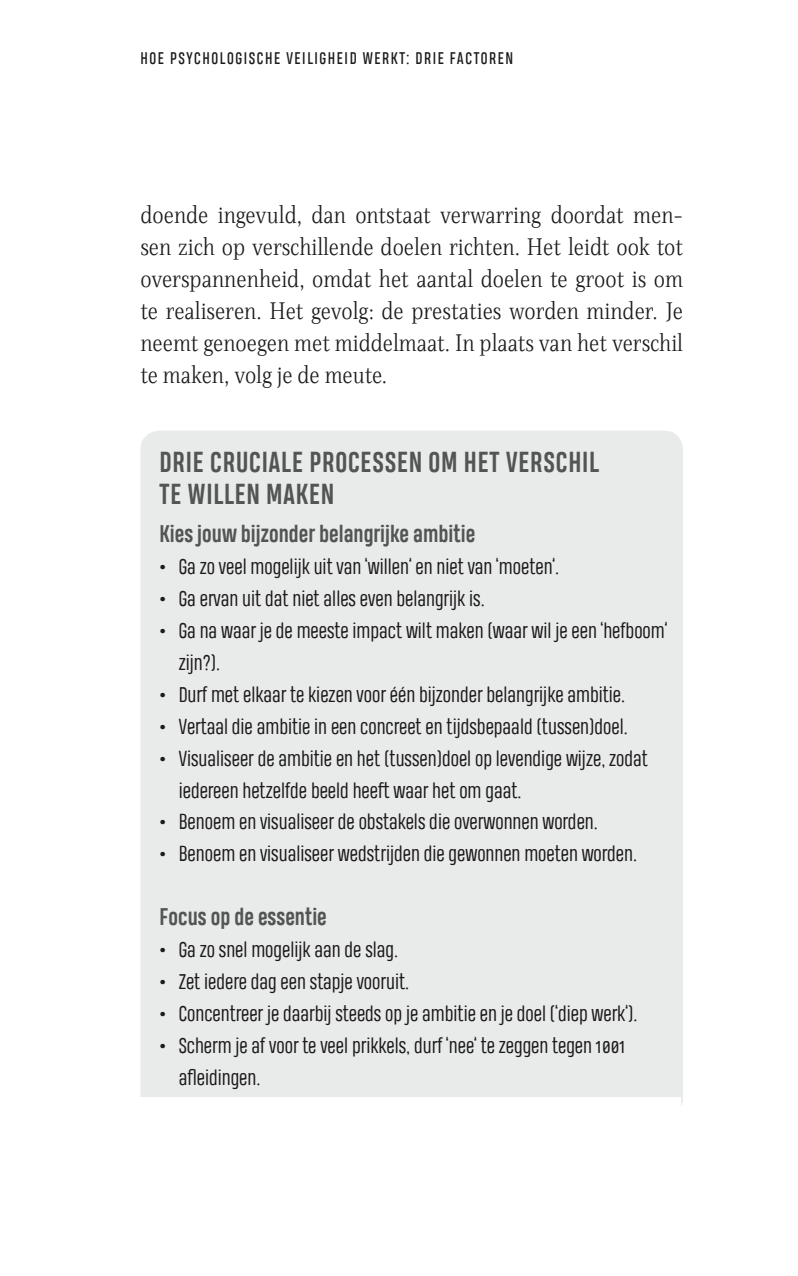
<style>
.page{position:relative;width:798px;height:1276px;background:#fff}
.page>*{position:absolute;margin:0;border:0;box-sizing:border-box;transform-origin:0 0}
.Kaderkop{font:700 27px/31.9px "Heading Pro";letter-spacing:.03em;color:#535454}
.t1{font:24.75px/31.9px "Singel";color:#1c1b1a;text-align:justify}
.Kaderkopje{font:700 22.5px "Heading Pro";color:#535454}
.t2{font:20.25px/31.9px "Heading Pro";color:#1c1b1a}
.t3{font:15.75px "Heading Pro";letter-spacing:.1em;color:#1c1b1a}
</style>
<div class="page">
<div style="left:140px;top:431px;width:542px;height:685px;background:#e9eaea;border-radius:19px"></div>
<div style="left:106px;top:1097px;width:574px;height:51px;background:#fff"></div>
<p class="t3" style="left:140px;top:49px;width:374px">HOE PSYCHOLOGISCHE VEILIGHEID WERKT: DRIE FACTOREN</p>
<p class="t1" style="left:140px;top:198px;width:544px">doende ingevuld, dan ontstaat verwarring doordat men&shy;sen zich op verschillende doelen richten. Het leidt ook tot overspannenheid, omdat het aantal doelen te groot is om te realiseren. Het gevolg: de prestaties worden minder. Je neemt genoegen met middelmaat. In plaats van het verschil te maken, volg je de meute.</p>
<p class="Kaderkop" style="left:159px;top:449px;width:441px">DRIE CRUCIALE PROCESSEN OM HET VERSCHIL<br>TE WILLEN MAKEN</p>
<p class="Kaderkopje" style="left:159px;top:520px;width:317px">Kies jouw bijzonder belangrijke ambitie</p>
<p class="t2" style="left:159px;top:553px;width:401px">• Ga zo veel mogelijk uit van ‘willen’ en niet van ‘moeten’.</p>
<p class="t2" style="left:159px;top:585px;width:326px">• Ga ervan uit dat niet alles even belangrijk is.</p>
<p class="t2" style="left:179px;top:617px;width:490px;text-indent:-19px">• Ga na waar je de meeste impact wilt maken (waar wil je een ‘hefboom’ zijn?).</p>
<p class="t2" style="left:159px;top:680px;width:467px">• Durf met elkaar te kiezen voor één bijzonder belangrijke ambitie.</p>
<p class="t2" style="left:159px;top:712px;width:469px">• Vertaal die ambitie in een concreet en tijdsbepaald (tussen)doel.</p>
<p class="t2" style="left:179px;top:744px;width:470px;text-indent:-19px">• Visualiseer de ambitie en het (tussen)doel op levendige wijze, zodat iedereen hetzelfde beeld heeft waar het om gaat.</p>
<p class="t2" style="left:159px;top:808px;width:439px">• Benoem en visualiseer de obstakels die overwonnen worden.</p>
<p class="t2" style="left:159px;top:840px;width:479px">• Benoem en visualiseer wedstrijden die gewonnen moeten worden.</p>
<p class="Kaderkopje" style="left:159px;top:903px;width:169px">Focus op de essentie</p>
<p class="t2" style="left:159px;top:935px;width:240px">• Ga zo snel mogelijk aan de slag.</p>
<p class="t2" style="left:159px;top:967px;width:251px">• Zet iedere dag een stapje vooruit.</p>
<p class="t2" style="left:159px;top:999px;width:479px">• Concentreer je daarbij steeds op je ambitie en je doel (‘diep werk’).</p>
<p class="t2" style="left:179px;top:1031px;width:448px;text-indent:-19px">• Scherm je af voor te veel prikkels, durf ‘nee’ te zeggen tegen 1001 afleidingen.</p>
</div>
